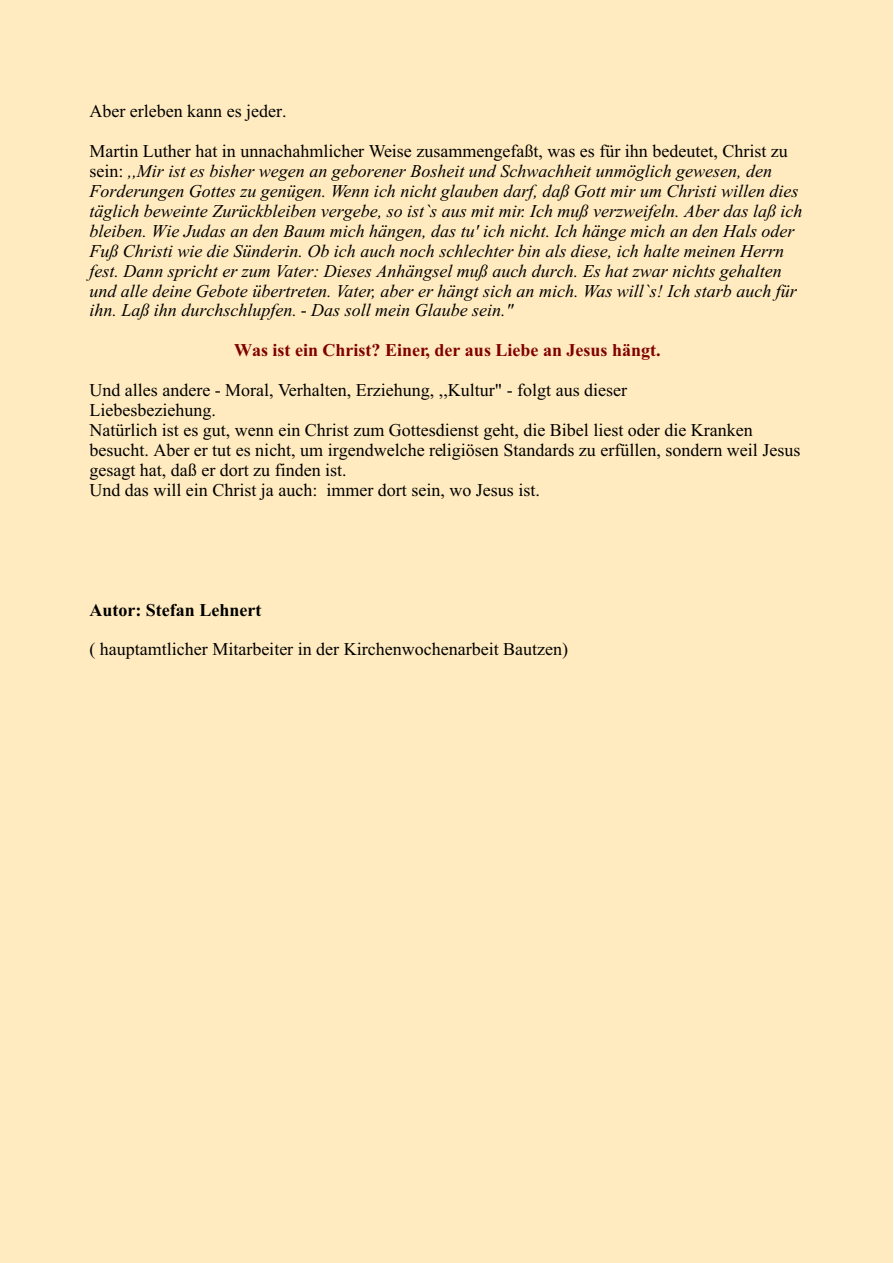
<style>
.page{position:relative;width:894px;height:1263px;background:#fff}
.page>*{position:absolute;margin:0;border:0;box-sizing:border-box;transform-origin:0 0}
.t1{font:italic 18px/20px "Times New Roman";color:#000}
.t2{font:18px/20px "Times New Roman";color:#000}
.t3{font:700 18px "Times New Roman";color:#800000}
.t4{font:700 18px "Times New Roman";color:#000}
.s1{font-style:normal}
</style>
<div class="page">
<div style="left:0;top:0;width:893px;height:1263px;background:#ffebbf"></div>
<p class="t2" style="left:89px;top:103px;width:199px">Aber erleben kann es jeder.</p>
<p class="t1" style="left:89px;top:143px;width:715px"><span class="s1">Martin Luther hat in unnachahmlicher Weise zusammengefaßt, was es für ihn bedeutet, Christ zu sein:</span> ,,Mir ist es bisher wegen an geborener Bosheit und Schwachheit unmöglich gewesen, den Forderungen Gottes zu genügen. Wenn ich nicht glauben darf, daß Gott mir um Christi willen dies täglich beweinte Zurückbleiben vergebe, so ist`s aus mit mir. Ich muß verzweifeln. Aber das laß ich bleiben. Wie Judas an den Baum mich hängen, das tu' ich nicht. Ich hänge mich an den Hals oder Fuß Christi wie die Sünderin. Ob ich auch noch schlechter bin als diese, ich halte meinen Herrn fest. Dann spricht er zum Vater: Dieses Anhängsel muß auch durch. Es hat zwar nichts gehalten und alle deine Gebote übertreten. Vater, aber er hängt sich an mich. Was will`s! Ich starb auch für ihn. Laß ihn durchschlupfen. <span class="s1">-</span> Das soll mein Glaube sein."</p>
<p class="t3" style="left:234px;top:344px;width:428px">Was ist ein Christ? Einer, der aus Liebe an Jesus hängt.</p>
<p class="t2" style="left:89px;top:382px;width:713px">Und alles andere - Moral, Verhalten, Erziehung, ,,Kultur" - folgt aus dieser<br>Liebesbeziehung.<br>Natürlich ist es gut, wenn ein Christ zum Gottesdienst geht, die Bibel liest oder die Kranken besucht. Aber er tut es nicht, um irgendwelche religiösen Standards zu erfüllen, sondern weil Jesus gesagt hat, daß er dort zu finden ist.<br>Und das will ein Christ ja auch: immer dort sein, wo Jesus ist.</p>
<p class="t4" style="left:89px;top:603px;width:173px">Autor: Stefan Lehnert</p>
<p class="t2" style="left:89px;top:641px;width:480px">( hauptamtlicher Mitarbeiter in der Kirchenwochenarbeit Bautzen)</p>
</div>
